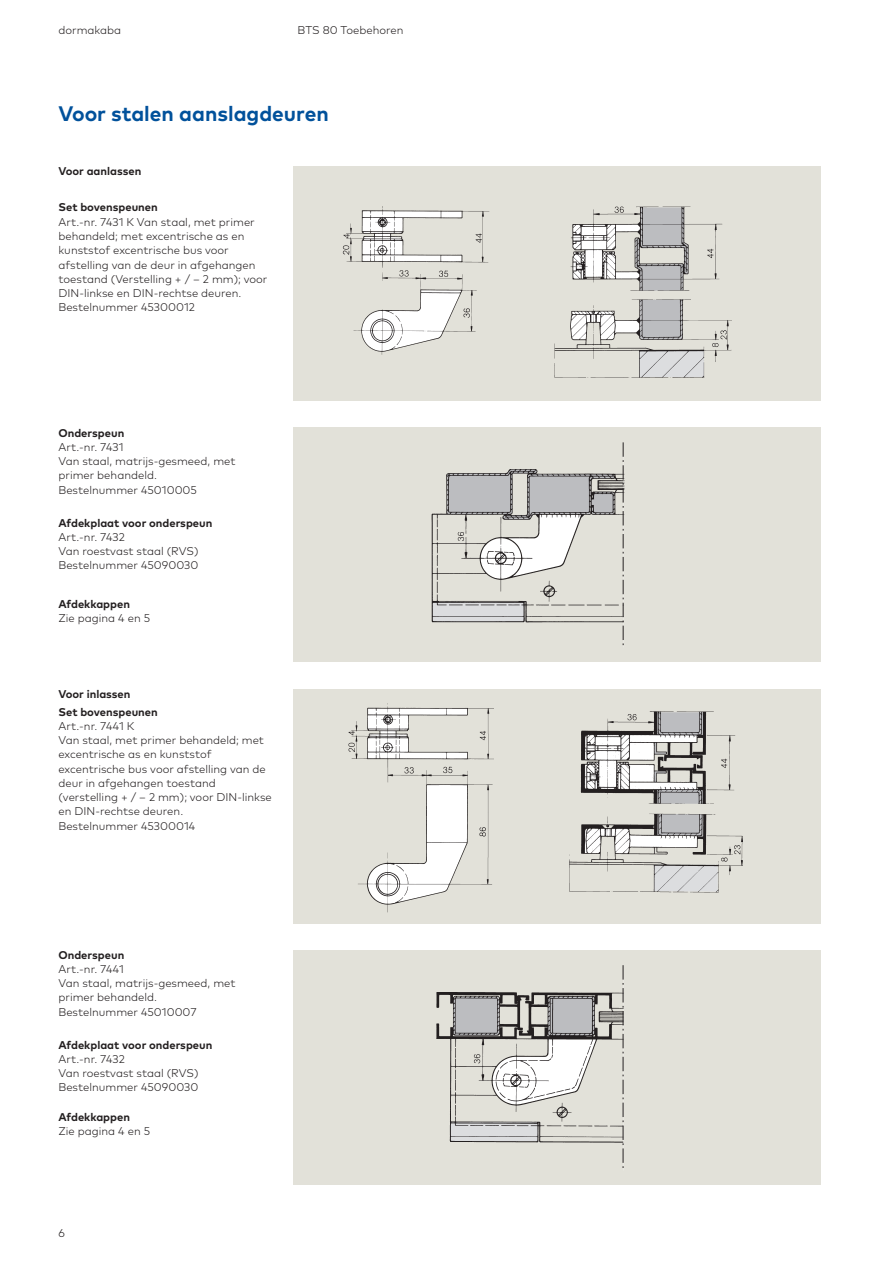
<style>
.page{position:relative;width:893px;height:1263px;background:#fff}
.page>*{position:absolute;margin:0;border:0;box-sizing:border-box;transform-origin:0 0}
.Title_14pt_18pt{font:700 21px "Mark Pro";color:#01519b}
.Margin_7_5pt_9_5pt{font:300 11.25px/14.2px "Mark Pro";color:#231f20}
.Margin_7_5pt_9_5pt-2{font:700 11.25px "Mark Pro";color:#231f20}
.s1{font-weight:700}
</style>
<div class="page">
<div style="left:293px;top:166px;width:528px;height:235px;background:#e2e1d9"></div>
<div style="left:293px;top:427px;width:528px;height:235px;background:#e2e1d9"></div>
<img style="left:432px;top:469px;width:193px;height:154px">
<svg style="left:623px;top:442px;width:1px;height:204px"></svg>
<div style="left:293px;top:688px;width:528px;height:235px;background:#e2e1d9"></div>
<div style="left:293px;top:949px;width:528px;height:235px;background:#e2e1d9"></div>
<img style="left:436px;top:993px;width:187px;height:149px">
<svg style="left:548px;top:997px;width:46px;height:39px"></svg>
<svg style="left:623px;top:965px;width:1px;height:203px"></svg>
<img style="left:343px;top:207px;width:147px;height:148px">
<img style="left:554px;top:207px;width:178px;height:171px">
<img style="left:349px;top:704px;width:144px;height:209px">
<img style="left:569px;top:712px;width:173px;height:181px">
<p class="Margin_7_5pt_9_5pt" style="left:58px;top:22px;width:64px">dormakaba</p>
<p class="Margin_7_5pt_9_5pt" style="left:298px;top:22px;width:107px">BTS 80 Toebehoren</p>
<p class="Title_14pt_18pt" style="left:58px;top:98px;width:272px">Voor stalen aanslagdeuren</p>
<p class="Margin_7_5pt_9_5pt-2" style="left:58px;top:163px;width:84px">Voor aanlassen</p>
<p class="Margin_7_5pt_9_5pt" style="left:58px;top:199px;width:211px"><span class="s1">Set bovenspeunen<br></span>Art.-nr. 7431 K Van staal, met primer behandeld; met excentrische as en kunststof excentrische bus voor afstelling van de deur in afgehangen toestand (Verstelling + / – 2 mm); voor<br>DIN‑linkse en DIN-rechtse deuren.<br>Bestelnummer 45300012</p>
<p class="Margin_7_5pt_9_5pt" style="left:58px;top:424px;width:179px"><span class="s1">Onderspeun<br></span>Art.-nr. 7431<br>Van staal, matrijs-gesmeed, met primer behandeld.<br>Bestelnummer 45010005</p>
<p class="Margin_7_5pt_9_5pt" style="left:58px;top:514px;width:155px"><span class="s1">Afdekplaat voor onderspeun<br></span>Art.-nr. 7432<br>Van roestvast staal (RVS)<br>Bestelnummer 45090030</p>
<p class="Margin_7_5pt_9_5pt" style="left:58px;top:595px;width:93px"><span class="s1">Afdekkappen<br></span>Zie pagina 4 en 5</p>
<p class="Margin_7_5pt_9_5pt-2" style="left:58px;top:685px;width:74px">Voor inlassen</p>
<p class="Margin_7_5pt_9_5pt" style="left:58px;top:703px;width:215px"><span class="s1">Set bovenspeunen<br></span>Art.-nr. 7441 K<br>Van staal, met primer behandeld; met excentrische as en kunststof excentrische bus voor afstelling van de deur in afgehangen toestand (verstelling + / – 2 mm); voor DIN‑linkse en DIN-rechtse deuren.<br>Bestelnummer 45300014</p>
<p class="Margin_7_5pt_9_5pt" style="left:58px;top:946px;width:179px"><span class="s1">Onderspeun<br></span>Art.-nr. 7441<br>Van staal, matrijs-gesmeed, met primer behandeld.<br>Bestelnummer 45010007</p>
<p class="Margin_7_5pt_9_5pt" style="left:58px;top:1036px;width:155px"><span class="s1">Afdekplaat voor onderspeun<br></span>Art.-nr. 7432<br>Van roestvast staal (RVS)<br>Bestelnummer 45090030</p>
<p class="Margin_7_5pt_9_5pt" style="left:58px;top:1108px;width:93px"><span class="s1">Afdekkappen<br></span>Zie pagina 4 en 5</p>
<p class="Margin_7_5pt_9_5pt" style="left:58px;top:1225px;width:8px">6</p>
</div>
